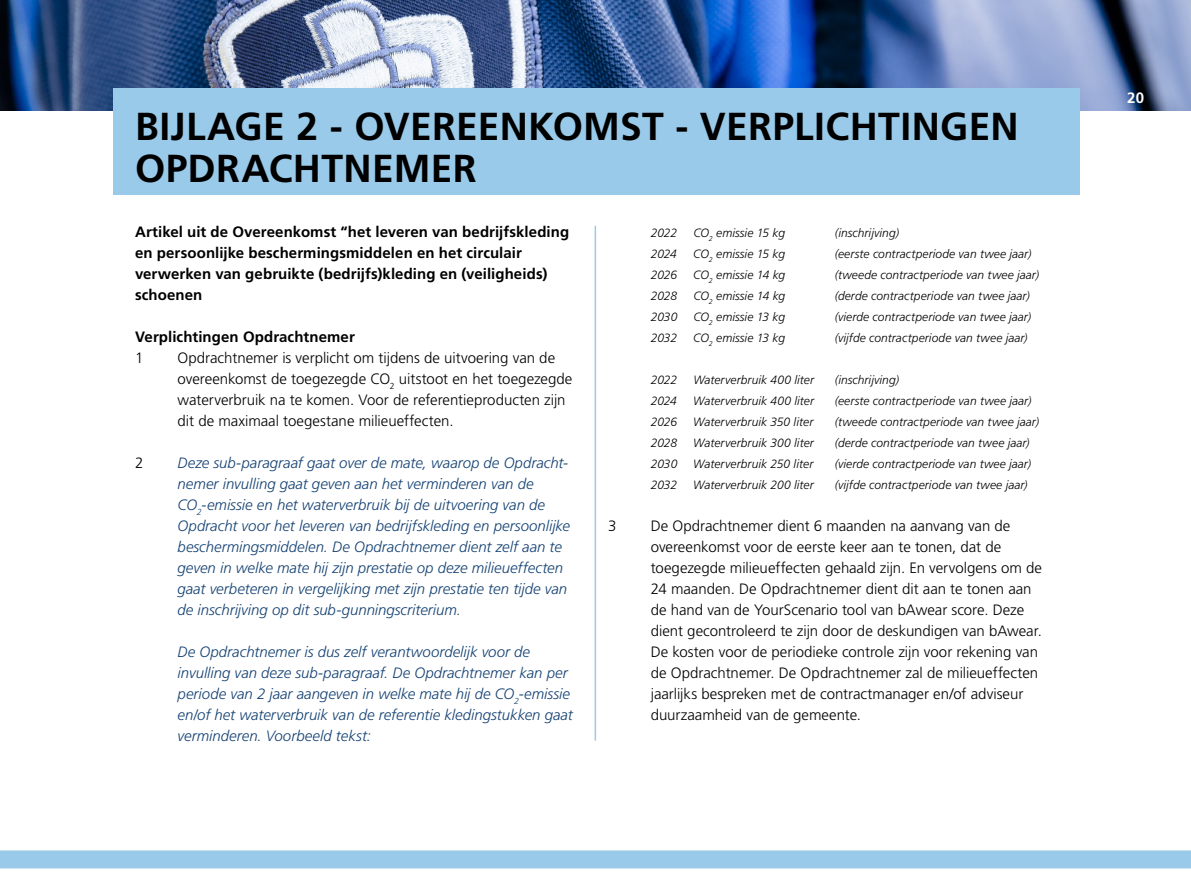
<style>
.page{position:relative;width:1191px;height:893px;background:#fff}
.page>*{position:absolute;margin:0;border:0;box-sizing:border-box;transform-origin:0 0}
.H2_Hoofdstuk_Kop{font:700 39px/42px "Frutiger LT Std";letter-spacing:.005em;color:#000}
.Body_inspring{font:300 15px/21px "Frutiger LT Std";color:#000}
.Body_inspring-2{font:italic 300 15px/21px "Frutiger LT Std";color:#154273}
.P_Body{font:700 15px/21px "Frutiger LT Std";letter-spacing:.005em;color:#000}
.H3_Subkop{font:700 15px "Frutiger LT Std";letter-spacing:.005em;color:#000}
.t1{font:700 15px "Frutiger LT Std";color:#fff}
.Body_inspring-3{font:italic 300 12px "Frutiger LT Std";letter-spacing:.005em;color:#000}
</style>
<div class="page">
<img style="left:0;top:0;width:1191px;height:111px">
<div style="left:114px;top:88px;width:966px;height:107px;background:#99cae9"></div>
<div style="left:0;top:850px;width:1191px;height:18px;background:#99cae9"></div>
<hr style="left:594px;top:226px;width:2px;height:515px;background:#99cae9">
<h2 class="H2_Hoofdstuk_Kop" style="left:135px;top:105px;width:885px">BIJLAGE 2 - OVEREENKOMST - VERPLICHTINGEN<br>OPDRACHTNEMER</h2>
<p class="P_Body" style="left:135px;top:221px;width:435px">Artikel uit de Overeenkomst “het leveren van bedrijfskleding en persoonlijke beschermingsmiddelen en het circulair verwerken van gebruikte (bedrijfs)kleding en (veiligheids) schoenen</p>
<h3 class="H3_Subkop" style="left:135px;top:328px;width:221px">Verplichtingen Opdrachtnemer</h3>
<p class="Body_inspring" style="left:135px;top:347px;width:10px">1</p>
<p class="Body_inspring" style="left:178px;top:347px;width:396px">Opdrachtnemer is verplicht om tijdens de uitvoering van de overeenkomst de toegezegde CO<sub>2</sub> uitstoot en het toegezegde waterverbruik na te komen. Voor de referentieproducten zijn dit de maximaal toegestane milieueffecten.</p>
<p class="Body_inspring" style="left:135px;top:452px;width:10px">2</p>
<p class="Body_inspring-2" style="left:178px;top:452px;width:394px">Deze sub-paragraaf gaat over de mate, waarop de Opdracht&shy;nemer invulling gaat geven aan het verminderen van de CO<sub>2</sub>-emissie en het waterverbruik bij de uitvoering van de Opdracht voor het leveren van bedrijfskleding en persoonlijke beschermingsmiddelen. De Opdrachtnemer dient zelf aan te geven in welke mate hij zijn prestatie op deze milieueffecten gaat verbeteren in vergelijking met zijn prestatie ten tijde van de inschrijving op dit sub-gunningscriterium.</p>
<p class="Body_inspring-2" style="left:178px;top:641px;width:397px">De Opdrachtnemer is dus zelf verantwoordelijk voor de invulling van deze sub-paragraaf. De Opdrachtnemer kan per periode van 2 jaar aangeven in welke mate hij de CO<sub>2</sub>-emissie en/of het waterverbruik van de referentie kledingstukken gaat verminderen. Voorbeeld tekst:</p>
<p class="Body_inspring-3" style="left:651px;top:226px;width:28px">2022</p>
<p class="Body_inspring-3" style="left:693px;top:226px;width:93px">CO<sub>2</sub> emissie 15 kg</p>
<p class="Body_inspring-3" style="left:835px;top:226px;width:66px">(inschrijving)</p>
<p class="Body_inspring-3" style="left:651px;top:247px;width:28px">2024</p>
<p class="Body_inspring-3" style="left:693px;top:247px;width:93px">CO<sub>2</sub> emissie 15 kg</p>
<p class="Body_inspring-3" style="left:835px;top:247px;width:198px">(eerste contractperiode van twee jaar)</p>
<p class="Body_inspring-3" style="left:651px;top:268px;width:28px">2026</p>
<p class="Body_inspring-3" style="left:693px;top:268px;width:93px">CO<sub>2</sub> emissie 14 kg</p>
<p class="Body_inspring-3" style="left:835px;top:268px;width:206px">(tweede contractperiode van twee jaar)</p>
<p class="Body_inspring-3" style="left:651px;top:289px;width:28px">2028</p>
<p class="Body_inspring-3" style="left:693px;top:289px;width:93px">CO<sub>2</sub> emissie 14 kg</p>
<p class="Body_inspring-3" style="left:835px;top:289px;width:196px">(derde contractperiode van twee jaar)</p>
<p class="Body_inspring-3" style="left:651px;top:310px;width:28px">2030</p>
<p class="Body_inspring-3" style="left:693px;top:310px;width:93px">CO<sub>2</sub> emissie 13 kg</p>
<p class="Body_inspring-3" style="left:835px;top:310px;width:198px">(vierde contractperiode van twee jaar)</p>
<p class="Body_inspring-3" style="left:651px;top:331px;width:28px">2032</p>
<p class="Body_inspring-3" style="left:693px;top:331px;width:93px">CO<sub>2</sub> emissie 13 kg</p>
<p class="Body_inspring-3" style="left:835px;top:331px;width:194px">(vijfde contractperiode van twee jaar)</p>
<p class="Body_inspring-3" style="left:651px;top:373px;width:28px">2022</p>
<p class="Body_inspring-3" style="left:693px;top:373px;width:122px">Waterverbruik 400 liter</p>
<p class="Body_inspring-3" style="left:835px;top:373px;width:66px">(inschrijving)</p>
<p class="Body_inspring-3" style="left:651px;top:394px;width:28px">2024</p>
<p class="Body_inspring-3" style="left:693px;top:394px;width:122px">Waterverbruik 400 liter</p>
<p class="Body_inspring-3" style="left:835px;top:394px;width:198px">(eerste contractperiode van twee jaar)</p>
<p class="Body_inspring-3" style="left:651px;top:415px;width:28px">2026</p>
<p class="Body_inspring-3" style="left:693px;top:415px;width:121px">Waterverbruik 350 liter</p>
<p class="Body_inspring-3" style="left:835px;top:415px;width:206px">(tweede contractperiode van twee jaar)</p>
<p class="Body_inspring-3" style="left:651px;top:436px;width:28px">2028</p>
<p class="Body_inspring-3" style="left:693px;top:436px;width:122px">Waterverbruik 300 liter</p>
<p class="Body_inspring-3" style="left:835px;top:436px;width:196px">(derde contractperiode van twee jaar)</p>
<p class="Body_inspring-3" style="left:651px;top:457px;width:28px">2030</p>
<p class="Body_inspring-3" style="left:693px;top:457px;width:121px">Waterverbruik 250 liter</p>
<p class="Body_inspring-3" style="left:835px;top:457px;width:198px">(vierde contractperiode van twee jaar)</p>
<p class="Body_inspring-3" style="left:651px;top:478px;width:28px">2032</p>
<p class="Body_inspring-3" style="left:693px;top:478px;width:122px">Waterverbruik 200 liter</p>
<p class="Body_inspring-3" style="left:835px;top:478px;width:194px">(vijfde contractperiode van twee jaar)</p>
<p class="Body_inspring" style="left:608px;top:515px;width:10px">3</p>
<p class="Body_inspring" style="left:651px;top:515px;width:393px">De Opdrachtnemer dient 6 maanden na aanvang van de overeenkomst voor de eerste keer aan te tonen, dat de toegezegde milieueffecten gehaald zijn. En vervolgens om de 24 maanden. De Opdrachtnemer dient dit aan te tonen aan de hand van de YourScenario tool van bAwear score. Deze dient gecontroleerd te zijn door de deskundigen van bAwear.<br>De kosten voor de periodieke controle zijn voor rekening van de Opdrachtnemer. De Opdrachtnemer zal de milieueffecten jaarlijks bespreken met de contractmanager en/of adviseur duurzaamheid van de gemeente.</p>
<p class="t1" style="left:1127px;top:89px;width:18px">20</p>
</div>
